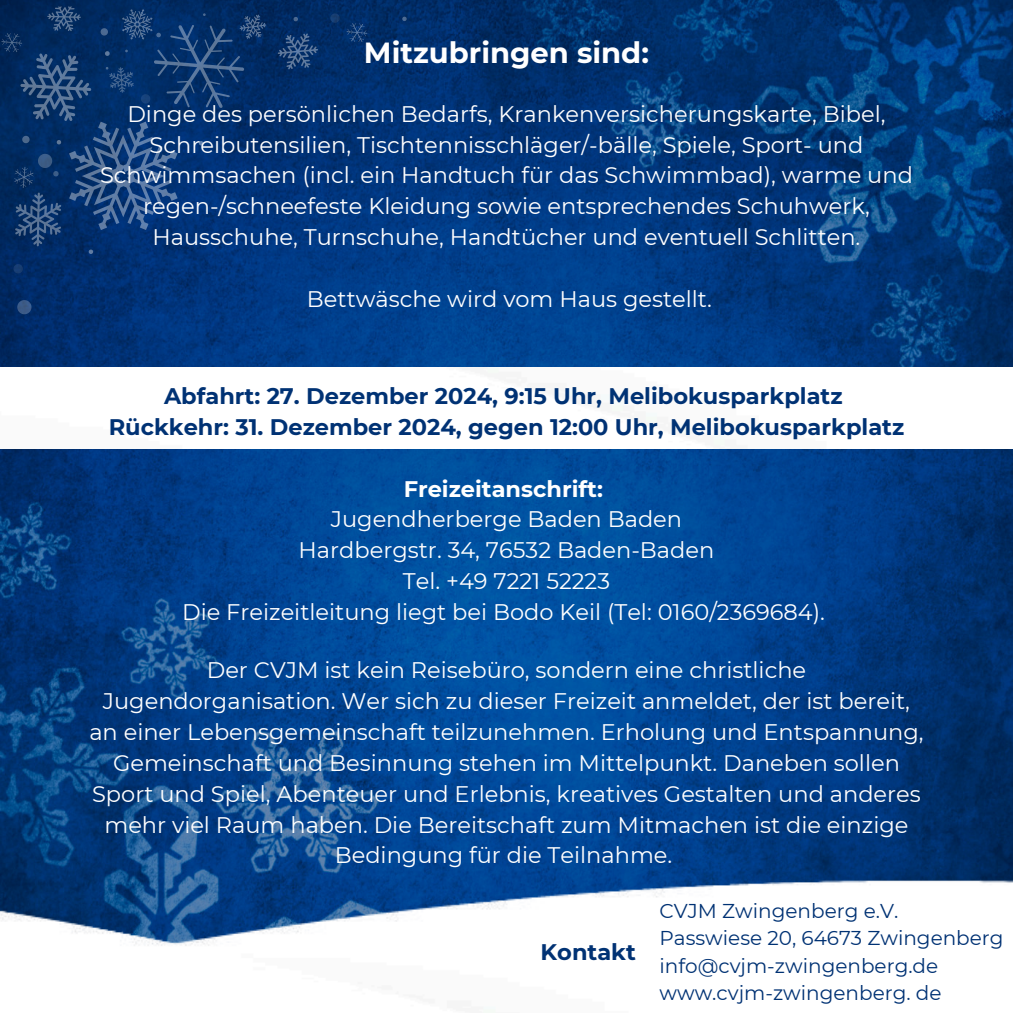
<style>
.page{position:relative;width:1013px;height:1013px;background:#fff}
.page>*{position:absolute;margin:0;border:0;box-sizing:border-box;transform-origin:0 0}
.t1{font:700 29px "Montserrat";color:#fff}
.t2{font:22.5px/30.9px "Montserrat";color:#fff;text-align:center}
.t3{font:700 22.5px/30.9px "Montserrat";color:#003274;text-align:center}
.t4{font:700 22.5px "Montserrat";color:#fff}
.t5{font:20px/27.1px "Montserrat";color:#003274}
</style>
<div class="page">
<img style="left:0;top:0;width:1012px;height:849px">
<svg style="left:346px;top:23px;width:21px;height:19px"></svg>
<svg style="left:293px;top:17px;width:5px;height:4px"></svg>
<svg style="left:402px;top:17px;width:5px;height:4px"></svg>
<svg style="left:13px;top:264px;width:10px;height:9px"></svg>
<svg style="left:330px;top:13px;width:10px;height:10px"></svg>
<svg style="left:17px;top:300px;width:14px;height:14px"></svg>
<svg style="left:278px;top:33px;width:40px;height:36px"></svg>
<svg style="left:2px;top:7px;width:264px;height:247px"></svg>
<img style="left:0;top:849px;width:1012px;height:97px">
<img style="left:0;top:367px;width:1012px;height:81px">
<p class="t1" style="left:364px;top:32px;width:286px">Mitzubringen sind:</p>
<p class="t2" style="left:100px;top:97px;width:814px">Dinge des persönlichen Bedarfs, Krankenversicherungskarte, Bibel, Schreibutensilien, Tischtennisschläger/-bälle, Spiele, Sport- und Schwimmsachen (incl. ein Handtuch für das Schwimmbad), warme und regen-/schneefeste Kleidung sowie entsprechendes Schuhwerk, Hausschuhe, Turnschuhe, Handtücher und eventuell Schlitten.</p>
<p class="t2" style="left:307px;top:283px;width:406px">Bettwäsche wird vom Haus gestellt.</p>
<p class="t3" style="left:109px;top:379px;width:797px">Abfahrt: 27. Dezember 2024, 9:15 Uhr, Melibokusparkplatz<br>Rückkehr: 31. Dezember 2024, gegen 12:00 Uhr, Melibokusparkplatz</p>
<p class="t4" style="left:403px;top:472px;width:201px">Freizeitanschrift:</p>
<p class="t2" style="left:182px;top:503px;width:644px">Jugendherberge Baden Baden<br>Hardbergstr. 34, 76532 Baden-Baden<br>Tel. +49 7221 52223<br>Die Freizeitleitung liegt bei Bodo Keil (Tel: 0160/2369684).</p>
<p class="t2" style="left:89px;top:653px;width:835px">Der CVJM ist kein Reisebüro, sondern eine christliche Jugendorganisation. Wer sich zu dieser Freizeit anmeldet, der ist bereit, an einer Lebensgemeinschaft teilzunehmen. Erholung und Entspannung, Gemeinschaft und Besinnung stehen im Mittelpunkt. Daneben sollen Sport und Spiel, Abenteuer und Erlebnis, kreatives Gestalten und anderes mehr viel Raum haben. Die Bereitschaft zum Mitmachen ist die einzige Bedingung für die Teilnahme.</p>
<p class="t5" style="left:659px;top:896px;width:345px">CVJM Zwingenberg e.V.<br>Passwiese 20, 64673 Zwingenberg info@cvjm-zwingenberg.de www.cvjm-zwingenberg. de</p>
<p class="t3" style="left:540px;top:935px;width:97px">Kontakt</p>
</div>
